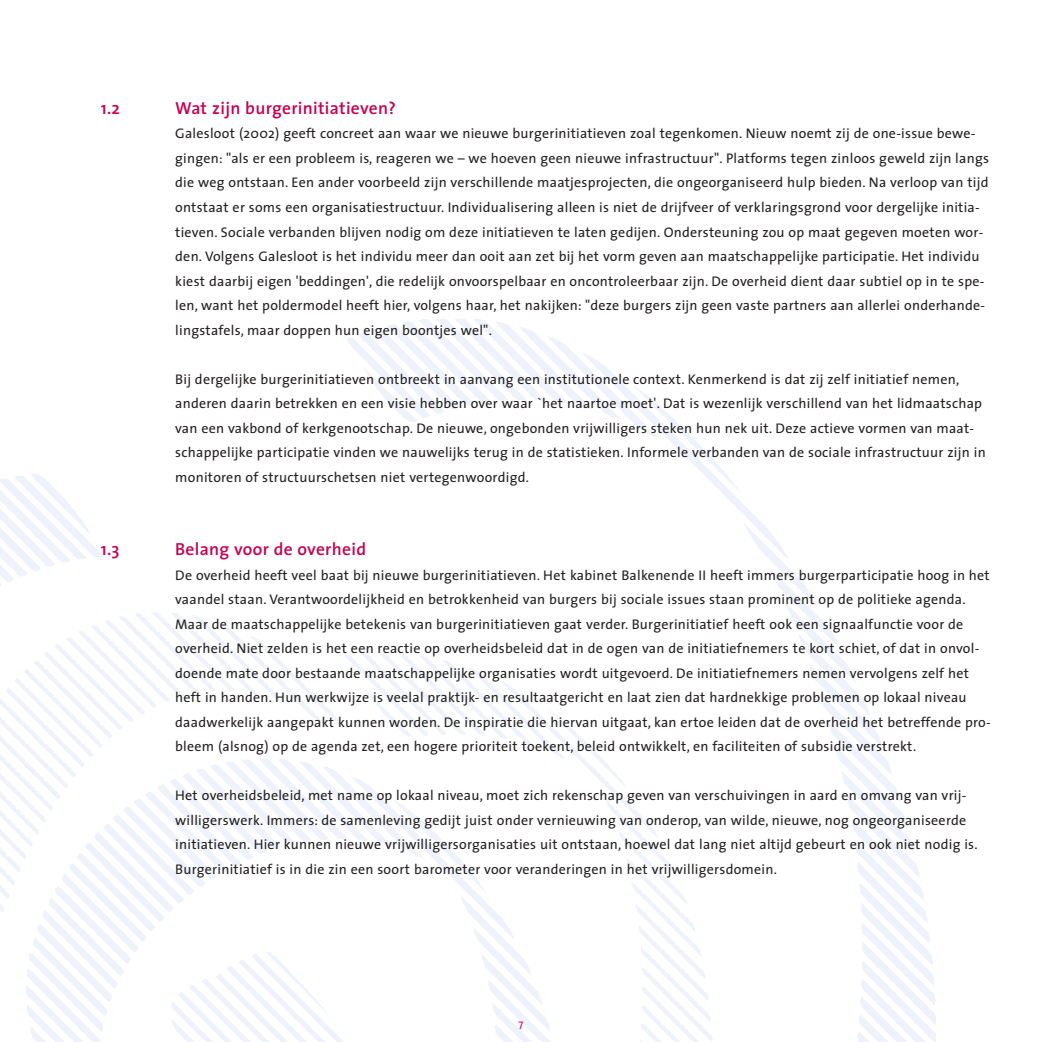
<style>
.page{position:relative;width:1042px;height:1042px;background:#fff}
.page>*{position:absolute;margin:0;border:0;box-sizing:border-box;transform-origin:0 0}
.t1{font:600 17.5px "The Sans";letter-spacing:.02em;color:#c60051}
.t2{font:14px/24.5px "The Sans";letter-spacing:.02em;color:#231f1f}
.t3{font:10.5px "The Sans";color:#c60051}
</style>
<div class="page">
<p class="t1" style="left:101px;top:101px;width:21px">1.2</p>
<p class="t1" style="left:175px;top:101px;width:222px">Wat zijn burgerinitiatieven?</p>
<p class="t2" style="left:175px;top:123px;width:815px">Galesloot (2002) geeft concreet aan waar we nieuwe burgerinitiatieven zoal tegenkomen. Nieuw noemt zij de one-issue bewe&shy;gingen: "als er een probleem is, reageren we – we hoeven geen nieuwe infrastructuur". Platforms tegen zinloos geweld zijn langs die weg ontstaan. Een ander voorbeeld zijn verschillende maatjesprojecten, die ongeorganiseerd hulp bieden. Na verloop van tijd ontstaat er soms een organisatiestructuur. Individualisering alleen is niet de drijfveer of verklaringsgrond voor dergelijke initia&shy;tieven. Sociale verbanden blijven nodig om deze initiatieven te laten gedijen. Ondersteuning zou op maat gegeven moeten wor&shy;den. Volgens Galesloot is het individu meer dan ooit aan zet bij het vorm geven aan maatschappelijke participatie. Het individu kiest daarbij eigen 'beddingen', die redelijk onvoorspelbaar en oncontroleerbaar zijn. De overheid dient daar subtiel op in te spe&shy;len, want het poldermodel heeft hier, volgens haar, het nakijken: "deze burgers zijn geen vaste partners aan allerlei onderhande&shy;lingstafels, maar doppen hun eigen boontjes wel".</p>
<p class="t2" style="left:175px;top:368px;width:811px">Bij dergelijke burgerinitiatieven ontbreekt in aanvang een institutionele context. Kenmerkend is dat zij zelf initiatief nemen, anderen daarin betrekken en een visie hebben over waar `het naartoe moet'. Dat is wezenlijk verschillend van het lidmaatschap van een vakbond of kerkgenootschap. De nieuwe, ongebonden vrijwilligers steken hun nek uit. Deze actieve vormen van maat&shy;schappelijke participatie vinden we nauwelijks terug in de statistieken. Informele verbanden van de sociale infrastructuur zijn in monitoren of structuurschetsen niet vertegenwoordigd.</p>
<p class="t1" style="left:101px;top:542px;width:20px">1.3</p>
<p class="t1" style="left:175px;top:542px;width:192px">Belang voor de overheid</p>
<p class="t2" style="left:175px;top:564px;width:816px">De overheid heeft veel baat bij nieuwe burgerinitiatieven. Het kabinet Balkenende II heeft immers burgerparticipatie hoog in het vaandel staan. Verantwoordelijkheid en betrokkenheid van burgers bij sociale issues staan prominent op de politieke agenda.<br>Maar de maatschappelijke betekenis van burgerinitiatieven gaat verder. Burgerinitiatief heeft ook een signaalfunctie voor de overheid. Niet zelden is het een reactie op overheidsbeleid dat in de ogen van de initiatiefnemers te kort schiet, of dat in onvol&shy;doende mate door bestaande maatschappelijke organisaties wordt uitgevoerd. De initiatiefnemers nemen vervolgens zelf het heft in handen. Hun werkwijze is veelal praktijk- en resultaatgericht en laat zien dat hardnekkige problemen op lokaal niveau daadwerkelijk aangepakt kunnen worden. De inspiratie die hiervan uitgaat, kan ertoe leiden dat de overheid het betreffende pro&shy;bleem (alsnog) op de agenda zet, een hogere prioriteit toekent, beleid ontwikkelt, en faciliteiten of subsidie verstrekt.</p>
<p class="t2" style="left:175px;top:784px;width:803px">Het overheidsbeleid, met name op lokaal niveau, moet zich rekenschap geven van verschuivingen in aard en omvang van vrij&shy;willigerswerk. Immers: de samenleving gedijt juist onder vernieuwing van onderop, van wilde, nieuwe, nog ongeorganiseerde initiatieven. Hier kunnen nieuwe vrijwilligersorganisaties uit ontstaan, hoewel dat lang niet altijd gebeurt en ook niet nodig is.<br>Burgerinitiatief is in die zin een soort barometer voor veranderingen in het vrijwilligersdomein.</p>
<p class="t3" style="left:518px;top:1019px;width:6px">7</p>
</div>
